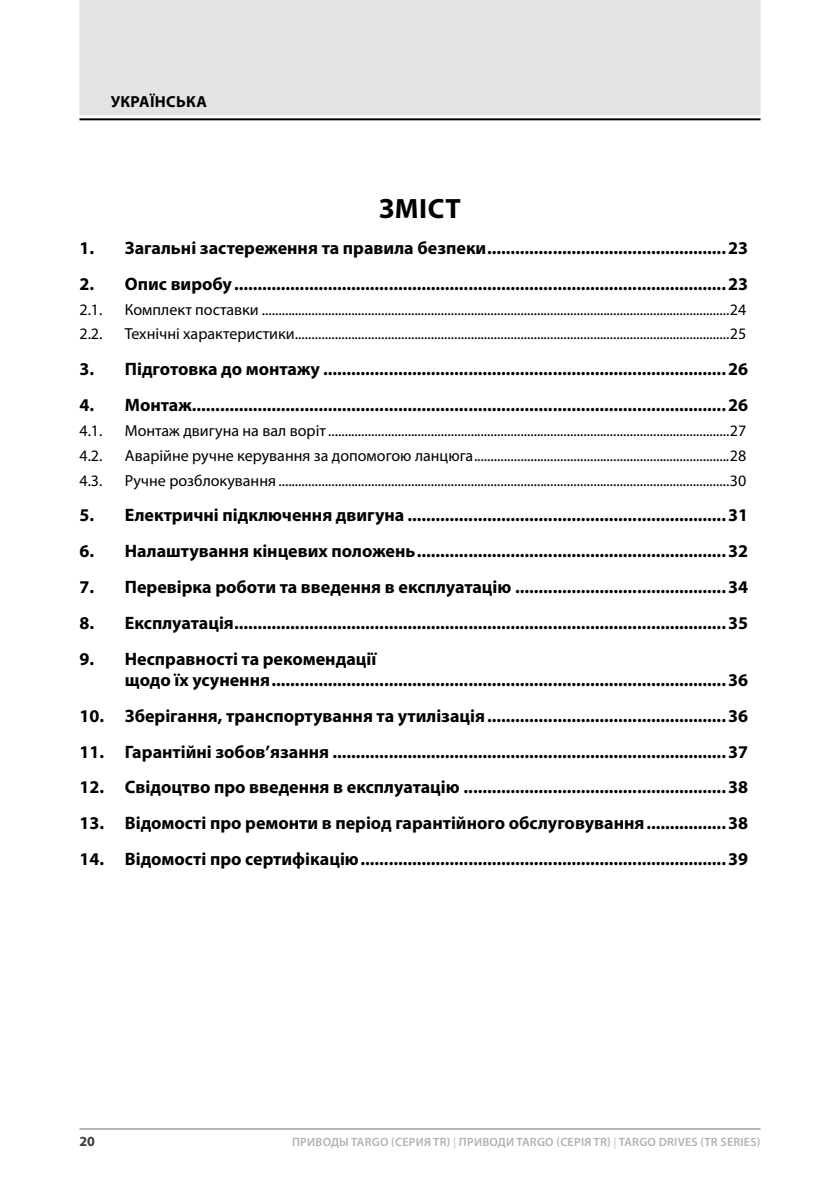
<style>
.page{position:relative;width:840px;height:1191px;background:#fff}
.page>*{position:absolute;margin:0;border:0;box-sizing:border-box;transform-origin:0 0}
.t1{font:700 28px "Myriad Pro";letter-spacing:.02em;color:#000}
.t2{font:700 18px/21.6px "Myriad Pro";color:#000}
.t3{font:16px "Myriad Pro";color:#000}
.t4{font:700 16px "Myriad Pro";letter-spacing:.02em;color:#000}
.t5{font:700 14px "Myriad Pro";color:#3c3c3b}
.t6{font:600 12px "Myriad Pro";letter-spacing:.02em;color:#b3b2b2}
.s1{color:#d0d0d0}
</style>
<div class="page">
<hr style="left:79px;top:1128px;width:681px;height:1px;background:#706f6f">
<div style="left:79px;top:0;width:681px;height:115px;background:#e3e3e3"></div>
<hr style="left:79px;top:118px;width:681px;height:2px;background:#000">
<p class="t4" style="left:111px;top:91px;width:97px">УКРАЇНСЬКА</p>
<h1 class="t1" style="left:379px;top:190px;width:83px">ЗМІСТ</h1>
<p class="t2" style="left:79px;top:236px;width:669px">1. Загальні застереження та правила безпеки...................................................23</p>
<p class="t2" style="left:79px;top:272px;width:669px">2. Опис виробу.........................................................................................................23</p>
<p class="t3" style="left:79px;top:299px;width:25px">2.1.</p>
<p class="t3" style="left:125px;top:299px;width:622px">Комплект поставки .............................................................................................................................................24</p>
<p class="t3" style="left:79px;top:324px;width:25px">2.2.</p>
<p class="t3" style="left:125px;top:324px;width:622px">Технічні характеристики...................................................................................................................................25</p>
<p class="t2" style="left:79px;top:358px;width:669px">3. Підготовка до монтажу ......................................................................................26</p>
<p class="t2" style="left:79px;top:393px;width:669px">4. Монтаж..................................................................................................................26</p>
<p class="t3" style="left:79px;top:420px;width:25px">4.1.</p>
<p class="t3" style="left:125px;top:420px;width:622px">Монтаж двигуна на вал воріт .........................................................................................................................27</p>
<p class="t3" style="left:79px;top:445px;width:25px">4.2.</p>
<p class="t3" style="left:125px;top:445px;width:622px">Аварійне ручне керування за допомогою ланцюга.............................................................................28</p>
<p class="t3" style="left:79px;top:470px;width:25px">4.3.</p>
<p class="t3" style="left:125px;top:470px;width:622px">Ручне розблокування ........................................................................................................................................30</p>
<p class="t2" style="left:79px;top:504px;width:669px">5. Електричні підключення двигуна ....................................................................31</p>
<p class="t2" style="left:79px;top:540px;width:669px">6. Налаштування кінцевих положень..................................................................32</p>
<p class="t2" style="left:79px;top:575px;width:669px">7. Перевірка роботи та введення в експлуатацію .............................................34</p>
<p class="t2" style="left:79px;top:611px;width:669px">8. Експлуатація.........................................................................................................35</p>
<p class="t2" style="left:125px;top:647px;width:624px;text-indent:-45px">9. Несправності та рекомендації<br>щодо їх усунення.................................................................................................36</p>
<p class="t2" style="left:79px;top:704px;width:669px">10. Зберігання, транспортування та утилізація...................................................36</p>
<p class="t2" style="left:79px;top:740px;width:669px">11. Гарантійні зобов’язання ....................................................................................37</p>
<p class="t2" style="left:79px;top:776px;width:669px">12. Свідоцтво про введення в експлуатацію ........................................................38</p>
<p class="t2" style="left:79px;top:811px;width:669px">13. Відомості про ремонти в період гарантійного обслуговування.................38</p>
<p class="t2" style="left:79px;top:847px;width:669px">14. Відомості про сертифікацію..............................................................................39</p>
<p class="t5" style="left:79px;top:1132px;width:17px">20</p>
<p class="t6" style="left:292px;top:1134px;width:469px">ПРИВОДЫ TARGO (СЕРИЯ TR) <span class="s1">|</span> ПРИВОДИ TARGO (СЕРІЯ TR) <span class="s1">|</span> TARGO DRIVES (TR SERIES)</p>
</div>
